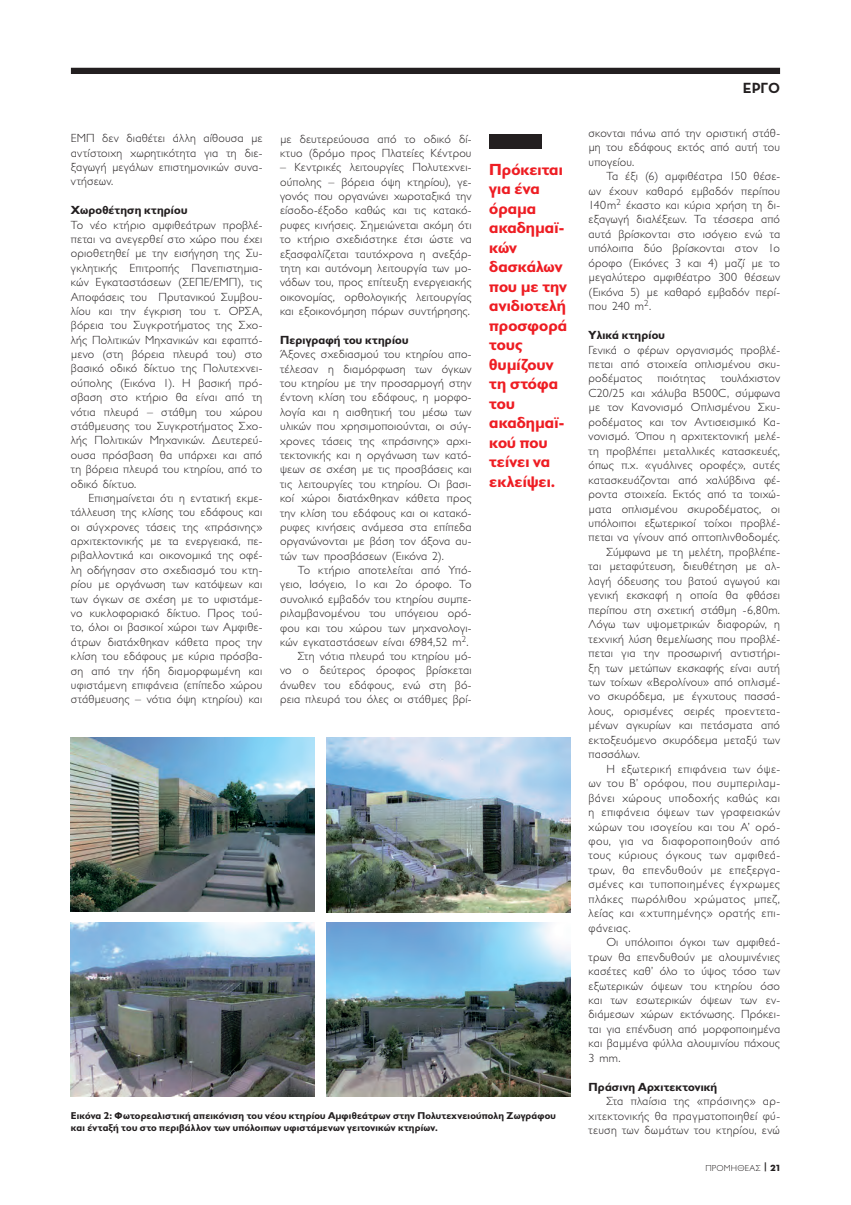
<style>
.page{position:relative;width:851px;height:1205px;background:#fff}
.page>*{position:absolute;margin:0;border:0;box-sizing:border-box;transform-origin:0 0}
.t1{font:700 16.25px/19.5px "CF Jill";letter-spacing:.005em;color:#ee1d23}
.t2{font:700 15px "Neutraface Text Greek";color:#231f20}
.t3{font:300 11.88px/14.4px "CF Jill";letter-spacing:.015em;color:#231f20;text-align:justify}
.t4{font:300 11.88px "CF Jill";letter-spacing:.035em;color:#231f20}
.t5{font:700 11.88px "CF Jill";letter-spacing:.015em;color:#231f20}
.t6{font:300 11.88px "CF Jill";letter-spacing:.04em;color:#231f20}
.t7{font:700 10px/12px "CF Jill";letter-spacing:.02em;color:#231f20}
.t8{font:300 8.75px "CF Jill";letter-spacing:.02em;color:#231f20}
.s1{font-family:"Neutraface Text Greek";font-weight:600;font-size:10.62px}
.s2{font-family:"Neutraface Text Greek";font-weight:700;font-size:11.88px}
</style>
<div class="page">
<div style="left:71px;top:68px;width:709px;height:6px;background:#231f20"></div>
<div style="left:489px;top:134px;width:52px;height:14px;background:#231f20"></div>
<img style="left:71px;top:738px;width:244px;height:174px">
<img style="left:327px;top:738px;width:243px;height:174px">
<img style="left:71px;top:922px;width:244px;height:174px">
<img style="left:327px;top:922px;width:243px;height:174px">
<p class="t3" style="left:71px;top:131px;width:193px">ΕΜΠ δεν διαθέτει άλλη αίθουσα με αντίστοιχη χωρητικότητα για τη διε&shy;ξαγωγή μεγάλων επιστημονικών συνα&shy;ντήσεων.</p>
<p class="t5" style="left:71px;top:203px;width:118px">Χωροθέτηση κτηρίου</p>
<p class="t3" style="left:71px;top:217px;width:193px">Το νέο κτήριο αμφιθεάτρων προβλέ&shy;πεται να ανεγερθεί στο χώρο που έχει οριοθετηθεί με την εισήγηση της Συ&shy;γκλητικής Επιτροπής Πανεπιστημια&shy;κών Εγκαταστάσεων (ΣΕΠΕ/ΕΜΠ), τις Αποφάσεις του Πρυτανικού Συμβου&shy;λίου και την έγκριση του τ. ΟΡΣΑ, βόρεια του Συγκροτήματος της Σχο&shy;λής Πολιτικών Μηχανικών και εφαπτό&shy;μενο (στη βόρεια πλευρά του) στο βασικό οδικό δίκτυο της Πολυτεχνει&shy;ούπολης (Εικόνα 1). Η βασική πρό&shy;σβαση στο κτήριο θα είναι από τη νότια πλευρά – στάθμη του χώρου στάθμευσης του Συγκροτήματος Σχο&shy;λής Πολιτικών Μηχανικών. Δευτερεύ&shy;ουσα πρόσβαση θα υπάρχει και από τη βόρεια πλευρά του κτηρίου, από το οδικό δίκτυο.</p>
<p class="t3" style="left:71px;top:491px;width:193px;text-indent:18px">Επισημαίνεται ότι η εντατική εκμε&shy;τάλλευση της κλίσης του εδάφους και οι σύγχρονες τάσεις της «πράσινης» αρχιτεκτονικής με τα ενεργειακά, πε&shy;ριβαλλοντικά και οικονομικά της οφέ&shy;λη οδήγησαν στο σχεδιασμό του κτη&shy;ρίου με οργάνωση των κατόψεων και των όγκων σε σχέση με το υφιστάμε&shy;νο κυκλοφοριακό δίκτυο. Προς τού&shy;το, όλοι οι βασικοί χώροι των Αμφιθε&shy;άτρων διατάχθηκαν κάθετα προς την κλίση του εδάφους με κύρια πρόσβα&shy;ση από την ήδη διαμορφωμένη και υφιστάμενη επιφάνεια (επίπεδο χώρου στάθμευσης – νότια όψη κτηρίου) και</p>
<p class="t3" style="left:280px;top:131px;width:193px">με δευτερεύουσα από το οδικό δί&shy;κτυο (δρόμο προς Πλατείες Κέντρου</p>
<p class="t3" style="left:280px;top:160px;width:193px">– Κεντρικές λειτουργίες Πολυτεχνει&shy;ούπολης – βόρεια όψη κτηρίου), γε&shy;γονός που οργανώνει χωροταξικά την είσοδο-έξοδο καθώς και τις κατακό&shy;ρυφες κινήσεις. Σημειώνεται ακόμη ότι το κτήριο σχεδιάστηκε έτσι ώστε να εξασφαλίζεται ταυτόχρονα η ανεξάρ&shy;τητη και αυτόνομη λειτουργία των μο&shy;νάδων του, προς επίτευξη ενεργειακής οικονομίας, ορθολογικής λειτουργίας και εξοικονόμηση πόρων συντήρησης.</p>
<p class="t5" style="left:280px;top:333px;width:130px">Περιγραφή του κτηρίου</p>
<p class="t3" style="left:280px;top:347px;width:193px">Άξονες σχεδιασμού του κτηρίου απο&shy;τέλεσαν η διαμόρφωση των όγκων του κτηρίου με την προσαρμογή στην έντονη κλίση του εδάφους, η μορφο&shy;λογία και η αισθητική του μέσω των υλικών που χρησιμοποιούνται, οι σύγ&shy;χρονες τάσεις της «πράσινης» αρχι&shy;τεκτονικής και η οργάνωση των κατό&shy;ψεων σε σχέση με τις προσβάσεις και τις λειτουργίες του κτηρίου. Οι βασι&shy;κοί χώροι διατάχθηκαν κάθετα προς την κλίση του εδάφους και οι κατακό&shy;ρυφες κινήσεις ανάμεσα στα επίπεδα οργανώνονται με βάση τον άξονα αυ&shy;τών των προσβάσεων (Εικόνα 2).</p>
<p class="t3" style="left:280px;top:563px;width:193px;text-align:right">Το κτήριο αποτελείται από Υπό&shy;γειο, Ισόγειο, 1ο και 2ο όροφο. Το συνολικό εμβαδόν του κτηρίου συμπε&shy;ριλαμβανομένου του υπόγειου ορό&shy;φου και του χώρου των μηχανολογι&shy;κών εγκαταστάσεων είναι 6984,52 m<sup>2</sup>.<br>Στη νότια πλευρά του κτηρίου μό-<br>νο ο δεύτερος όροφος βρίσκεται άνωθεν του εδάφους, ενώ στη βό&shy;ρεια πλευρά του όλες οι στάθμες βρί-</p>
<h1 class="t1" style="left:489px;top:159px;width:79px">Πρόκειται για ένα όραμα ακαδημαϊ&shy;κών δασκάλων που με την ανιδιοτελή προσφορά τους θυμίζουν τη στόφα του ακαδημαϊ&shy;κού που τείνει να εκλείψει.</h1>
<p class="t7" style="left:71px;top:1109px;width:486px">Εικόνα 2: Φωτορεαλιστική απεικόνιση του νέου κτηρίου Αμφιθεάτρων στην Πολυτεχνειούπολη Ζωγράφου και ένταξή του στο περιβάλλον των υπόλοιπων υφιστάμενων γειτονικών κτηρίων.</p>
<p class="t2" style="left:742px;top:79px;width:39px">ΕΡΓΟ</p>
<p class="t3" style="left:588px;top:126px;width:193px">σκονται πάνω από την οριστική στάθ&shy;μη του εδάφους εκτός από αυτή του υπογείου.</p>
<p class="t3" style="left:588px;top:169px;width:193px;text-indent:18px">Τα έξι (6) αμφιθέατρα 150 θέσε&shy;ων έχουν καθαρό εμβαδόν περίπου 140m<sup>2</sup> έκαστο και κύρια χρήση τη δι&shy;εξαγωγή διαλέξεων. Τα τέσσερα από αυτά βρίσκονται στο ισόγειο ενώ τα υπόλοιπα δύο βρίσκονται στον 1ο όροφο (Εικόνες 3 και 4) μαζί με το μεγαλύτερο αμφιθέατρο 300 θέσεων (Εικόνα 5) με καθαρό εμβαδόν περί&shy;που 240 m<sup>2</sup>.</p>
<p class="t5" style="left:588px;top:328px;width:78px">Υλικά κτηρίου</p>
<p class="t3" style="left:588px;top:342px;width:193px">Γενικά ο φέρων οργανισμός προβλέ&shy;πεται από στοιχεία οπλισμένου σκυ&shy;ροδέματος</p>
<p class="t3" style="left:657px;top:371px;width:50px">ποιότητας</p>
<p class="t3" style="left:720px;top:371px;width:61px">τουλάχιστον</p>
<p class="t3" style="left:588px;top:386px;width:193px">C20/25 και χάλυβα B500C, σύμφωνα</p>
<p class="t3" style="left:588px;top:400px;width:193px">με τον Κανονισμό Οπλισμένου Σκυ-</p>
<p class="t3" style="left:588px;top:415px;width:193px">ροδέματος και τον Αντισεισμικό Κα-</p>
<p class="t3" style="left:588px;top:429px;width:193px">νονισμό. Όπου η αρχιτεκτονική μελέ-</p>
<p class="t3" style="left:588px;top:444px;width:193px">τη προβλέπει μεταλλικές κατασκευές,</p>
<p class="t3" style="left:588px;top:458px;width:193px">όπως π.χ. «γυάλινες οροφές», αυτές</p>
<p class="t3" style="left:588px;top:472px;width:193px">κατασκευάζονται από χαλύβδινα φέ-</p>
<p class="t3" style="left:588px;top:487px;width:193px">ροντα στοιχεία. Εκτός από τα τοιχώ-</p>
<p class="t3" style="left:588px;top:501px;width:193px">ματα οπλισμένου σκυροδέματος, οι</p>
<p class="t3" style="left:588px;top:516px;width:193px">υπόλοιποι εξωτερικοί τοίχοι προβλέ-</p>
<p class="t3" style="left:588px;top:530px;width:193px">πεται να γίνουν από οπτοπλινθοδομές.</p>
<p class="t3" style="left:606px;top:545px;width:175px">Σύμφωνα με τη μελέτη, προβλέπε-</p>
<p class="t3" style="left:588px;top:559px;width:193px">ται μεταφύτευση, διευθέτηση με αλ-</p>
<p class="t3" style="left:588px;top:574px;width:193px">λαγή όδευσης του βατού αγωγού και</p>
<p class="t3" style="left:588px;top:588px;width:193px">γενική εκσκαφή η οποία θα φθάσει</p>
<p class="t3" style="left:588px;top:602px;width:193px">περίπου στη σχετική στάθμη -6,80m.</p>
<p class="t3" style="left:588px;top:617px;width:193px">Λόγω των υψομετρικών διαφορών, η</p>
<p class="t3" style="left:588px;top:631px;width:193px">τεχνική λύση θεμελίωσης που προβλέ-</p>
<p class="t3" style="left:588px;top:646px;width:193px">πεται για την προσωρινή αντιστήρι-</p>
<p class="t3" style="left:588px;top:660px;width:193px">ξη των μετώπων εκσκαφής είναι αυτή</p>
<p class="t3" style="left:588px;top:675px;width:193px">των τοίχων «Βερολίνου» από οπλισμέ-</p>
<p class="t3" style="left:588px;top:689px;width:193px">νο σκυρόδεμα, με έγχυτους πασσά-</p>
<p class="t3" style="left:588px;top:704px;width:193px">λους, ορισμένες σειρές προεντετα-</p>
<p class="t3" style="left:588px;top:718px;width:193px">μένων αγκυρίων και πετάσματα από</p>
<p class="t3" style="left:588px;top:733px;width:193px">εκτοξευόμενο σκυρόδεμα μεταξύ των</p>
<p class="t3" style="left:588px;top:747px;width:53px">πασσάλων.</p>
<p class="t4" style="left:606px;top:762px;width:175px">Η εξωτερική επιφάνεια των όψε-</p>
<p class="t4" style="left:588px;top:776px;width:193px">ων του Β’ ορόφου, που συμπεριλαμ-</p>
<p class="t4" style="left:588px;top:791px;width:193px">βάνει χώρους υποδοχής καθώς και</p>
<p class="t6" style="left:588px;top:805px;width:193px">η επιφάνεια όψεων των γραφειακών</p>
<p class="t4" style="left:588px;top:820px;width:193px">χώρων του ισογείου και του Α’ ορό-</p>
<p class="t4" style="left:588px;top:834px;width:193px">φου, για να διαφοροποιηθούν από</p>
<p class="t4" style="left:588px;top:849px;width:193px">τους κύριους όγκους των αμφιθεά-</p>
<p class="t4" style="left:588px;top:863px;width:193px">τρων, θα επενδυθούν με επεξεργα-</p>
<p class="t4" style="left:588px;top:878px;width:193px">σμένες και τυποποιημένες έγχρωμες</p>
<p class="t4" style="left:588px;top:892px;width:193px">πλάκες πωρόλιθου χρώματος μπεζ,</p>
<p class="t6" style="left:588px;top:906px;width:193px">λείας και «χτυπημένης» ορατής επι-</p>
<p class="t6" style="left:588px;top:921px;width:43px">φάνειας.</p>
<p class="t3" style="left:606px;top:935px;width:175px">Οι υπόλοιποι όγκοι των αμφιθεά-</p>
<p class="t3" style="left:588px;top:949px;width:193px">τρων θα επενδυθούν με αλουμινένιες</p>
<p class="t3" style="left:588px;top:964px;width:193px">κασέτες καθ’ όλο το ύψος τόσο των</p>
<p class="t3" style="left:588px;top:978px;width:193px">εξωτερικών όψεων του κτηρίου όσο</p>
<p class="t3" style="left:588px;top:993px;width:193px">και των εσωτερικών όψεων των εν-</p>
<p class="t3" style="left:588px;top:1007px;width:193px">διάμεσων χώρων εκτόνωσης. Πρόκει-</p>
<p class="t3" style="left:588px;top:1022px;width:193px">ται για επένδυση από μορφοποιημένα</p>
<p class="t3" style="left:588px;top:1036px;width:193px">και βαμμένα φύλλα αλουμινίου πάχους</p>
<p class="t3" style="left:588px;top:1051px;width:33px">3 mm.</p>
<p class="t5" style="left:588px;top:1080px;width:130px">Πράσινη Αρχιτεκτονική</p>
<p class="t3" style="left:588px;top:1094px;width:193px;text-indent:18px">Στα πλαίσια της «πράσινης» αρ&shy;χιτεκτονικής θα πραγματοποιηθεί φύ&shy;τευση των δωμάτων του κτηρίου, ενώ</p>
<p class="t8" style="left:705px;top:1163px;width:76px">ΠΡΟΜΗΘΕΑΣ <span class="s1">|</span> <span class="s2">21</span></p>
</div>
